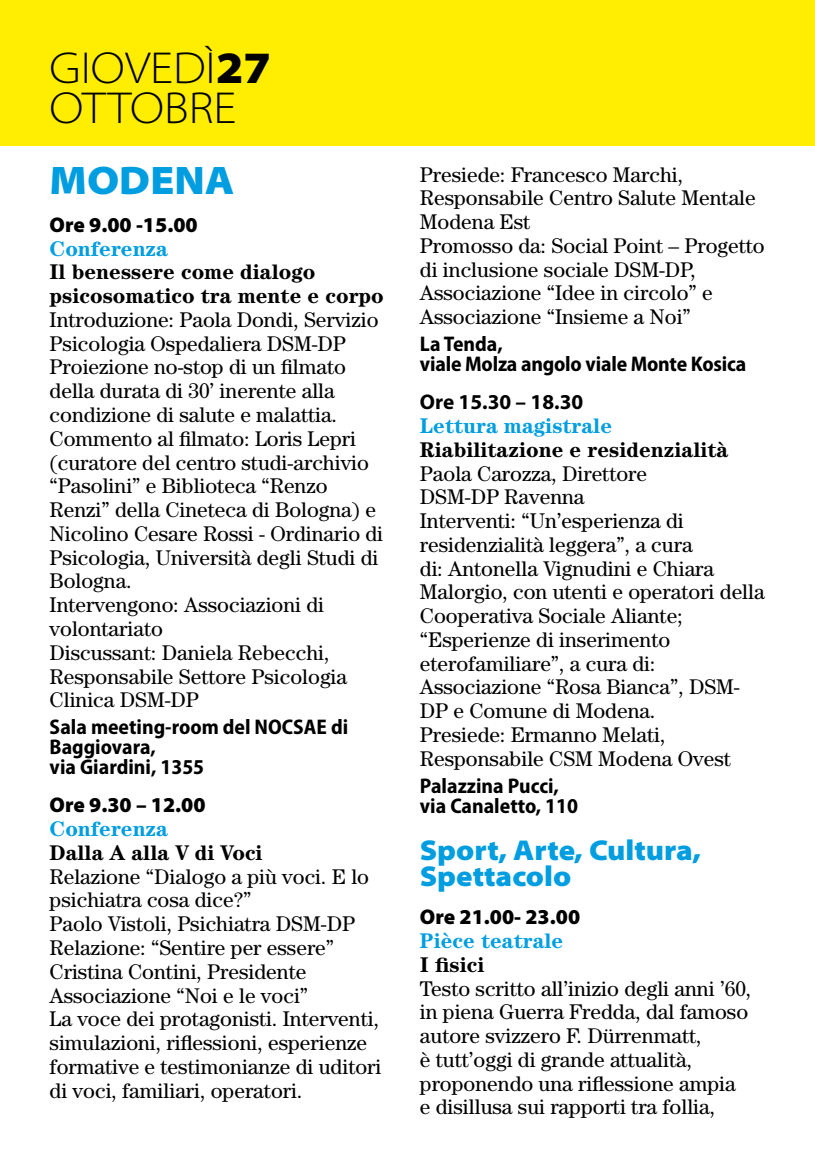
<style>
.page{position:relative;width:815px;height:1170px;background:#fff}
.page>*{position:absolute;margin:0;border:0;box-sizing:border-box;transform-origin:0 0}
.t1{font:300 semi-expanded 45px/40px "Myriad Pro";color:#000}
.t2{font:900 semi-expanded 40px "Myriad Pro";color:#009ee0}
.t3{font:900 semi-expanded 28.75px/26.2px "Myriad Pro";color:#009ee0}
.t4{font:21.25px/23.8px "Century Std";color:#000}
.t5{font:700 semi-condensed 21.25px/20px "Myriad Pro";color:#000}
.t6{font:700 21.25px/23.8px "Century Std";color:#000}
.t7{font:700 21.25px "Century Std";color:#009ee0}
.t8{font:900 21.25px "Myriad Pro";color:#000}
.t9{font:700 21.25px "Myriad Pro";color:#000}
.s1{font-weight:900}
</style>
<div class="page">
<div style="left:0;top:0;width:815px;height:145px;background:#ffee01"></div>
<h1 class="t1" style="left:50px;top:48px;width:223px">GIOVEDÌ<span class="s1">27<br></span>OTTOBRE</h1>
<h2 class="t2" style="left:50px;top:153px;width:186px">MODENA</h2>
<p class="t8" style="left:50px;top:210px;width:150px">Ore 9.00 -15.00</p>
<p class="t7" style="left:50px;top:236px;width:120px">Conferenza</p>
<p class="t6" style="left:50px;top:260px;width:336px">Il benessere come dialogo psicosomatico tra mente e corpo</p>
<p class="t4" style="left:50px;top:307px;width:335px">Introduzione: Paola Dondi, Servizio<br>Psicologia Ospedaliera DSM-DP<br>Proiezione no-stop di un filmato della durata di 30’ inerente alla condizione di salute e malattia.<br>Commento al filmato: Loris Lepri (curatore del centro studi-archivio “Pasolini” e Biblioteca “Renzo<br>Renzi” della Cineteca di Bologna) e<br>Nicolino Cesare Rossi - Ordinario di<br>Psicologia, Università degli Studi di<br>Bologna.<br>Intervengono: Associazioni di volontariato<br>Discussant: Daniela Rebecchi,<br>Responsabile Settore Psicologia<br>Clinica DSM-DP</p>
<p class="t5" style="left:50px;top:716px;width:300px">Sala meeting-room del NOCSAE di<br>Baggiovara,<br>via Giardini, 1355</p>
<p class="t8" style="left:50px;top:791px;width:157px">Ore 9.30 – 12.00</p>
<p class="t7" style="left:50px;top:816px;width:120px">Conferenza</p>
<p class="t6" style="left:50px;top:840px;width:215px">Dalla A alla V di Voci</p>
<p class="t4" style="left:50px;top:864px;width:333px">Relazione “Dialogo a più voci. E lo psichiatra cosa dice?”<br>Paolo Vistoli, Psichiatra DSM-DP Relazione: “Sentire per essere” Cristina Contini, Presidente Associazione “Noi e le voci”<br>La voce dei protagonisti. Interventi, simulazioni, riflessioni, esperienze formative e testimonianze di uditori di voci, familiari, operatori.</p>
<p class="t4" style="left:420px;top:162px;width:346px">Presiede: Francesco Marchi,<br>Responsabile Centro Salute Mentale<br>Modena Est<br>Promosso da: Social Point – Progetto di inclusione sociale DSM-DP,<br>Associazione “Idee in circolo” e<br>Associazione “Insieme a Noi”</p>
<p class="t5" style="left:420px;top:333px;width:328px">La Tenda,<br>viale Molza angolo viale Monte Kosica</p>
<p class="t9" style="left:420px;top:388px;width:165px">Ore 15.30 – 18.30</p>
<p class="t7" style="left:420px;top:413px;width:194px">Lettura magistrale</p>
<p class="t6" style="left:420px;top:437px;width:310px">Riabilitazione e residenzialità</p>
<p class="t4" style="left:420px;top:461px;width:346px">Paola Carozza, Direttore<br>DSM-DP Ravenna<br>Interventi: “Un’esperienza di residenzialità leggera”, a cura<br>di: Antonella Vignudini e Chiara<br>Malorgio, con utenti e operatori della<br>Cooperativa Sociale Aliante; “Esperienze di inserimento eterofamiliare”, a cura di:<br>Associazione “Rosa Bianca”, DSM-<br>DP e Comune di Modena.<br>Presiede: Ermanno Melati,<br>Responsabile CSM Modena Ovest</p>
<p class="t5" style="left:420px;top:775px;width:160px">Palazzina Pucci, via Canaletto, 110</p>
<h3 class="t3" style="left:420px;top:836px;width:283px">Sport, Arte, Cultura,<br>Spettacolo</h3>
<p class="t8" style="left:420px;top:902px;width:162px">Ore 21.00- 23.00</p>
<p class="t7" style="left:420px;top:928px;width:145px">Pièce teatrale</p>
<p class="t6" style="left:420px;top:952px;width:66px">I fisici</p>
<p class="t4" style="left:420px;top:975px;width:333px">Testo scritto all’inizio degli anni ’60, in piena Guerra Fredda, dal famoso autore svizzero F. Dürrenmatt,<br>è tutt’oggi di grande attualità, proponendo una riflessione ampia e disillusa sui rapporti tra follia,</p>
</div>
